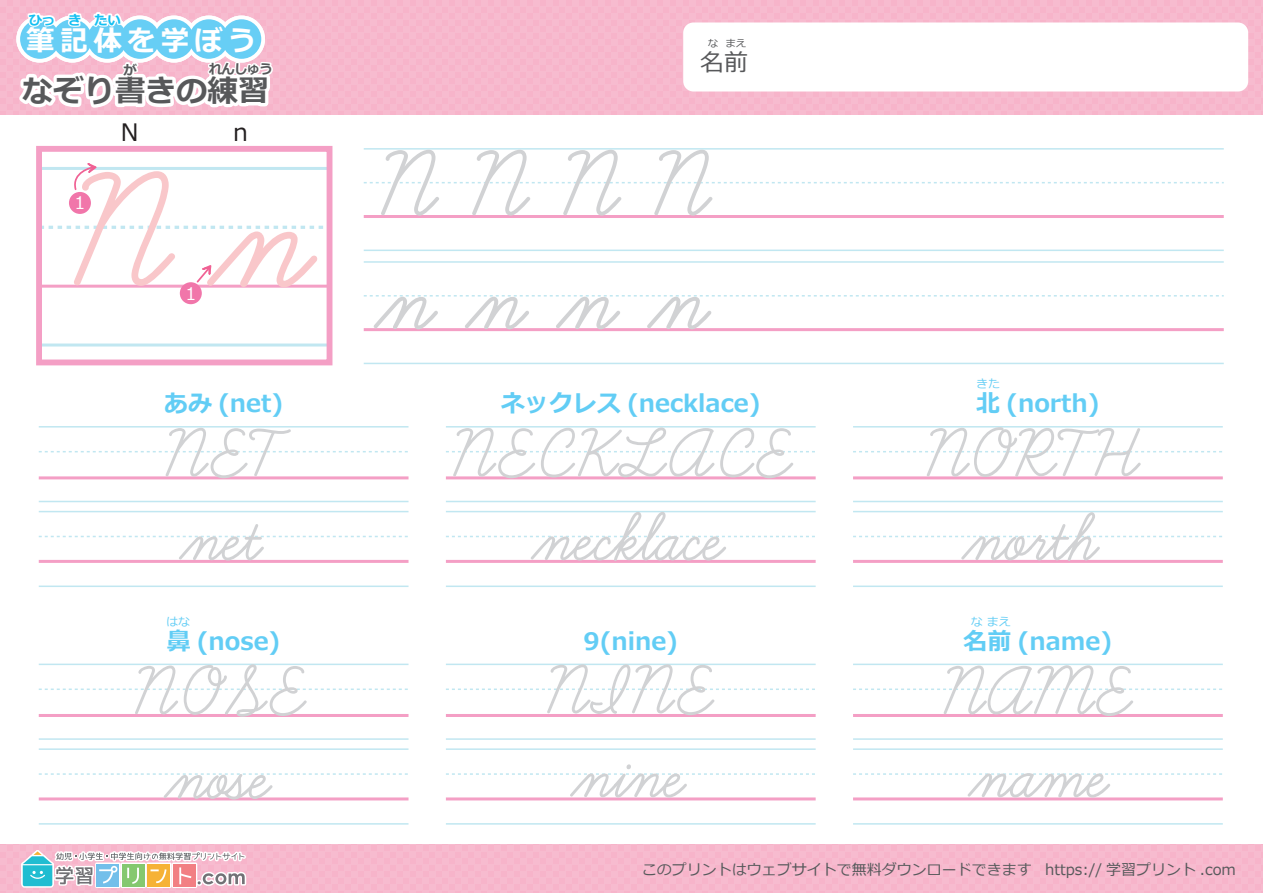
<style>
.page{position:relative;width:1263px;height:893px;background:#fff}
.page>*{position:absolute;margin:0;border:0;box-sizing:border-box;transform-origin:0 0}
.t1{font:700 100.5px "Learning Curve";color:#d1d2d4}
.t2{font:700 99px "Learning Curve";color:#d1d2d4}
.t3{font:700 73.5px "Learning Curve";color:#d1d2d4}
.t4{font:700 73.5px "Learning Curve";letter-spacing:.08em;color:#d1d2d4}
.t5{font:700 30.75px "Meiryo";color:#57585a}
.t6{font:700 28.5px "Meiryo";letter-spacing:.18em;color:#fff}
.t7{font:700 24px "Meiryo";color:#62cdf5}
.t8{font:24px "Meiryo";color:#57585a}
.t9{font:24px "Meiryo";color:#231f20}
.t10{font:17.4px "Meiryo";color:#fff}
.t11{font:15px "Meiryo";color:#56595b}
.t12{font:700 13.5px "Meiryo";letter-spacing:-.06em;color:#57585a}
.t13{font:700 13.5px "Meiryo";color:#15c0f2}
.t14{font:12px "Meiryo";color:#62cdf5}
.t15{font:10.5px "Meiryo";color:#57585a}
</style>
<div class="page">
<div style="left:0;top:845px;width:1263px;height:48px;background:#f7bbcf"></div>
<div style="left:0;top:0;width:1263px;height:114px;background:#f7bbcf"></div>
<div style="left:683px;top:23px;width:565px;height:69px;background:#fff;border-radius:10px"></div>
<svg style="left:15px;top:844px;width:233px;height:44px"></svg>
<hr style="left:40px;top:343px;width:290px;height:3px;background:#c1e7f1">
<svg style="left:364px;top:182px;width:860px;height:1px"></svg>
<hr style="left:364px;top:148px;width:860px;height:2px;background:#c1e7f1">
<hr style="left:364px;top:250px;width:860px;height:1px;background:#c1e7f1">
<hr style="left:364px;top:215px;width:860px;height:3px;background:#f49fc5">
<svg style="left:364px;top:295px;width:860px;height:2px"></svg>
<hr style="left:364px;top:261px;width:860px;height:2px;background:#c1e7f1">
<hr style="left:364px;top:363px;width:860px;height:1px;background:#c1e7f1">
<hr style="left:364px;top:328px;width:860px;height:3px;background:#f49fc5">
<svg style="left:39px;top:451px;width:369px;height:1px"></svg>
<hr style="left:39px;top:426px;width:369px;height:2px;background:#c1e7f1">
<hr style="left:39px;top:501px;width:369px;height:1px;background:#c1e7f1">
<hr style="left:39px;top:476px;width:369px;height:3px;background:#f49fc5">
<svg style="left:39px;top:536px;width:369px;height:1px"></svg>
<hr style="left:39px;top:511px;width:369px;height:1px;background:#c1e7f1">
<hr style="left:39px;top:586px;width:369px;height:1px;background:#c1e7f1">
<hr style="left:39px;top:560px;width:369px;height:3px;background:#f49fc5">
<svg style="left:853px;top:451px;width:369px;height:1px"></svg>
<hr style="left:853px;top:426px;width:370px;height:2px;background:#c1e7f1">
<hr style="left:853px;top:501px;width:370px;height:1px;background:#c1e7f1">
<hr style="left:853px;top:476px;width:370px;height:3px;background:#f49fc5">
<svg style="left:853px;top:536px;width:369px;height:1px"></svg>
<hr style="left:853px;top:511px;width:370px;height:1px;background:#c1e7f1">
<hr style="left:853px;top:586px;width:370px;height:1px;background:#c1e7f1">
<hr style="left:853px;top:560px;width:370px;height:3px;background:#f49fc5">
<svg style="left:446px;top:451px;width:369px;height:1px"></svg>
<hr style="left:446px;top:426px;width:370px;height:2px;background:#c1e7f1">
<hr style="left:446px;top:501px;width:370px;height:1px;background:#c1e7f1">
<hr style="left:446px;top:476px;width:370px;height:3px;background:#f49fc5">
<svg style="left:446px;top:536px;width:369px;height:1px"></svg>
<hr style="left:446px;top:511px;width:370px;height:1px;background:#c1e7f1">
<hr style="left:446px;top:586px;width:370px;height:1px;background:#c1e7f1">
<hr style="left:446px;top:560px;width:370px;height:3px;background:#f49fc5">
<svg style="left:39px;top:688px;width:369px;height:2px"></svg>
<hr style="left:39px;top:664px;width:369px;height:1px;background:#c1e7f1">
<hr style="left:39px;top:738px;width:369px;height:2px;background:#c1e7f1">
<hr style="left:39px;top:714px;width:369px;height:3px;background:#f49fc5">
<svg style="left:39px;top:773px;width:369px;height:2px"></svg>
<hr style="left:39px;top:748px;width:369px;height:2px;background:#c1e7f1">
<hr style="left:39px;top:823px;width:369px;height:2px;background:#c1e7f1">
<hr style="left:39px;top:797px;width:369px;height:3px;background:#f49fc5">
<svg style="left:853px;top:688px;width:369px;height:2px"></svg>
<hr style="left:853px;top:664px;width:370px;height:1px;background:#c1e7f1">
<hr style="left:853px;top:738px;width:370px;height:2px;background:#c1e7f1">
<hr style="left:853px;top:714px;width:370px;height:3px;background:#f49fc5">
<svg style="left:853px;top:773px;width:369px;height:2px"></svg>
<hr style="left:853px;top:748px;width:370px;height:2px;background:#c1e7f1">
<hr style="left:853px;top:823px;width:370px;height:2px;background:#c1e7f1">
<hr style="left:853px;top:797px;width:370px;height:3px;background:#f49fc5">
<hr style="left:446px;top:738px;width:370px;height:2px;background:#c1e7f1">
<hr style="left:446px;top:714px;width:370px;height:3px;background:#f49fc5">
<svg style="left:446px;top:773px;width:369px;height:2px"></svg>
<hr style="left:446px;top:748px;width:370px;height:2px;background:#c1e7f1">
<hr style="left:446px;top:823px;width:370px;height:2px;background:#c1e7f1">
<hr style="left:446px;top:797px;width:370px;height:3px;background:#f49fc5">
<div style="left:36px;top:146px;width:296px;height:219px;border:6px solid #f49fc5"></div>
<div style="left:218px;top:16px;width:47px;height:47px;border:8px solid #fff;border-radius:50%"></div>
<div style="left:185px;top:16px;width:47px;height:47px;border:8px solid #fff;border-radius:50%"></div>
<div style="left:150px;top:16px;width:47px;height:47px;border:8px solid #fff;border-radius:50%"></div>
<div style="left:84px;top:16px;width:47px;height:47px;border:8px solid #fff;border-radius:50%"></div>
<div style="left:116px;top:16px;width:47px;height:47px;border:8px solid #fff;border-radius:50%"></div>
<div style="left:16px;top:16px;width:47px;height:47px;border:8px solid #fff;border-radius:50%"></div>
<div style="left:49px;top:16px;width:47px;height:47px;border:8px solid #fff;border-radius:50%"></div>
<div style="left:222px;top:19px;width:39px;height:40px;background:#67cef5;border-radius:50%"></div>
<div style="left:189px;top:19px;width:40px;height:40px;background:#67cef5;border-radius:50%"></div>
<div style="left:154px;top:19px;width:40px;height:40px;background:#67cef5;border-radius:50%"></div>
<div style="left:87px;top:19px;width:40px;height:40px;background:#67cef5;border-radius:50%"></div>
<div style="left:120px;top:19px;width:40px;height:40px;background:#67cef5;border-radius:50%"></div>
<div style="left:20px;top:19px;width:40px;height:40px;background:#67cef5;border-radius:50%"></div>
<div style="left:52px;top:19px;width:40px;height:40px;background:#67cef5;border-radius:50%"></div>
<svg style="left:26px;top:12px;width:31px;height:16px"></svg>
<svg style="left:66px;top:12px;width:17px;height:15px"></svg>
<svg style="left:90px;top:12px;width:33px;height:17px"></svg>
<svg style="left:13px;top:59px;width:264px;height:56px"></svg>
<svg style="left:446px;top:664px;width:370px;height:51px"></svg>
<div style="left:180px;top:282px;width:22px;height:22px;background:#f176aa;border-radius:50%"></div>
<svg style="left:40px;top:155px;width:290px;height:137px"></svg>
<p class="t13" style="left:29px;top:10px;width:94px">ひっ き たい</p>
<p class="t6" style="left:26px;top:20px;width:232px">筆記体を学ぼう</p>
<p class="t12" style="left:124px;top:60px;width:15px">が</p>
<p class="t12" style="left:209px;top:60px;width:66px">れんしゅう</p>
<p class="t5" style="left:22px;top:69px;width:248px">なぞり書きの練習</p>
<p class="t10" style="left:75px;top:191px;width:12px">1</p>
<p class="t9" style="left:121px;top:115px;width:19px">N</p>
<p class="t9" style="left:233px;top:115px;width:16px">n</p>
<p class="t10" style="left:185px;top:281px;width:12px">1</p>
<p class="t15" style="left:708px;top:36px;width:40px">な まえ</p>
<p class="t8" style="left:700px;top:46px;width:49px">名前</p>
<h2 class="t2" style="left:383px;top:132px;width:329px">NNNN</h2>
<h1 class="t1" style="left:384px;top:245px;width:326px">nnnn</h1>
<p class="t7" style="left:164px;top:386px;width:121px">あみ (net)</p>
<p class="t7" style="left:501px;top:386px;width:261px">ネックレス (necklace)</p>
<p class="t14" style="left:976px;top:376px;width:25px">きた</p>
<p class="t7" style="left:976px;top:386px;width:125px">北 (north)</p>
<h3 class="t3" style="left:167px;top:414px;width:109px">NET</h3>
<h3 class="t4" style="left:455px;top:414px;width:338px">NECKLACE</h3>
<h3 class="t3" style="left:928px;top:414px;width:212px">NORT H</h3>
<h3 class="t3" style="left:187px;top:498px;width:77px">net</h3>
<h3 class="t3" style="left:538px;top:498px;width:188px">necklace</h3>
<h3 class="t3" style="left:969px;top:498px;width:131px">north</h3>
<p class="t14" style="left:166px;top:613px;width:25px">はな</p>
<p class="t14" style="left:971px;top:613px;width:42px">な まえ</p>
<p class="t7" style="left:167px;top:624px;width:115px">鼻 (nose)</p>
<p class="t7" style="left:583px;top:624px;width:96px">9(nine)</p>
<p class="t7" style="left:964px;top:624px;width:150px">名前 (name)</p>
<h3 class="t3" style="left:137px;top:652px;width:170px">NOSE</h3>
<h3 class="t3" style="left:945px;top:652px;width:188px">NAME</h3>
<h3 class="t3" style="left:172px;top:737px;width:101px">nose</h3>
<h3 class="t3" style="left:578px;top:735px;width:109px">nine</h3>
<h3 class="t3" style="left:975px;top:735px;width:135px">name</h3>
<p class="t11" style="left:642px;top:859px;width:596px">このプリントはウェブサイトで無料ダウンロードできます https:// 学習プリント .com</p>
</div>
